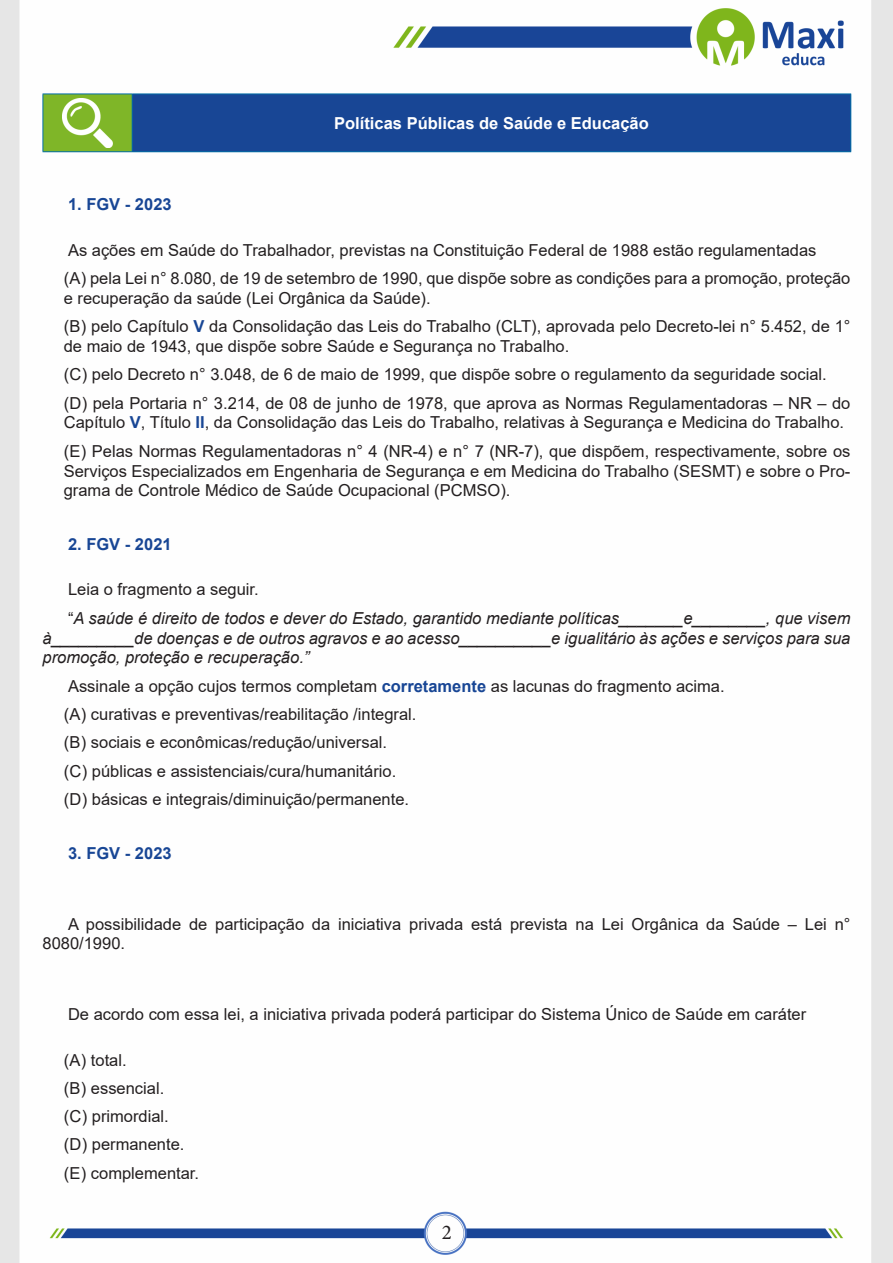
<style>
.page{position:relative;width:893px;height:1263px;background:#fff}
.page>*{position:absolute;margin:0;border:0;box-sizing:border-box;transform-origin:0 0}
.t1{font:21px "Minion Pro";color:#231f20}
.ALTERNATIVAS{font:16.5px/19.8px "Arial";color:#231f20}
.TEXTO_BASE{font:16.5px/19.8px "Arial";color:#231f20}
.TEXTO_BASE-2{font:italic 16.5px/19.8px "Arial";color:#231f20;text-align:justify}
.CENTRALIZAR{font:700 16.5px "Arial";color:#fff}
.TEXTO_BASE-3{font:700 16.5px "Arial";color:#184695}
.s1{font-weight:700;color:#184695}
.s2{font-style:normal}
</style>
<div class="page">
<img style="left:0;top:0;width:893px;height:1263px">
<div style="left:43px;top:94px;width:89px;height:58px;background:#7fb628"></div>
<div style="left:132px;top:94px;width:719px;height:58px;background:#184695"></div>
<hr style="left:43px;top:94px;width:89px;height:1px;background:#036ea6">
<hr style="left:43px;top:94px;width:1px;height:57px;background:#036ea6">
<hr style="left:43px;top:151px;width:89px;height:1px;background:#036ea6">
<hr style="left:132px;top:94px;width:719px;height:1px;background:#036ea6">
<hr style="left:132px;top:94px;width:1px;height:57px;background:#036ea6">
<hr style="left:850px;top:94px;width:1px;height:57px;background:#036ea6">
<hr style="left:132px;top:151px;width:719px;height:1px;background:#036ea6">
<img style="left:62px;top:98px;width:51px;height:49px">
<p class="CENTRALIZAR" style="left:334px;top:111px;width:316px">Políticas Públicas de Saúde e Educação</p>
<p class="TEXTO_BASE-3" style="left:68px;top:193px;width:105px">1. FGV - 2023</p>
<p class="TEXTO_BASE" style="left:68px;top:240px;width:750px">As ações em Saúde do Trabalhador, previstas na Constituição Federal de 1988 estão regulamentadas</p>
<p class="ALTERNATIVAS" style="left:64px;top:268px;width:788px">(A) pela Lei n° 8.080, de 19 de setembro de 1990, que dispõe sobre as condições para a promoção, proteção e recuperação da saúde (Lei Orgânica da Saúde).</p>
<p class="ALTERNATIVAS" style="left:64px;top:316px;width:788px">(B) pelo Capítulo <span class="s1">V</span> da Consolidação das Leis do Trabalho (CLT), aprovada pelo Decreto-lei n° 5.452, de 1° de maio de 1943, que dispõe sobre Saúde e Segurança no Trabalho.</p>
<p class="ALTERNATIVAS" style="left:64px;top:364px;width:764px">(C) pelo Decreto n° 3.048, de 6 de maio de 1999, que dispõe sobre o regulamento da seguridade social.</p>
<p class="ALTERNATIVAS" style="left:64px;top:393px;width:788px">(D) pela Portaria n° 3.214, de 08 de junho de 1978, que aprova as Normas Regulamentadoras – NR – do<br>Capítulo <span class="s1">V</span>, Título <span class="s1">II</span>, da Consolidação das Leis do Trabalho, relativas à Segurança e Medicina do Trabalho.</p>
<p class="ALTERNATIVAS" style="left:64px;top:441px;width:788px;text-align:justify">(E) Pelas Normas Regulamentadoras n° 4 (NR-4) e n° 7 (NR-7), que dispõem, respectivamente, sobre os Serviços Especializados em Engenharia de Segurança e em Medicina do Trabalho (SESMT) e sobre o Pro&shy;grama de Controle Médico de Saúde Ocupacional (PCMSO).</p>
<p class="TEXTO_BASE-3" style="left:68px;top:533px;width:105px">2. FGV - 2021</p>
<p class="TEXTO_BASE" style="left:68px;top:580px;width:192px">Leia o fragmento a seguir.</p>
<p class="TEXTO_BASE-2" style="left:43px;top:608px;width:809px;text-indent:26px"><span class="s2">“</span>A saúde é direito de todos e dever do Estado, garantido mediante políticas_______e________, que visem à_________de doenças e de outros agravos e ao acesso__________e igualitário às ações e serviços para sua promoção, proteção e recuperação.”</p>
<p class="TEXTO_BASE" style="left:68px;top:676px;width:658px">Assinale a opção cujos termos completam <span class="s1">corretamente</span> as lacunas do fragmento acima.</p>
<p class="ALTERNATIVAS" style="left:64px;top:704px;width:354px">(A) curativas e preventivas/reabilitação /integral.</p>
<p class="ALTERNATIVAS" style="left:64px;top:732px;width:325px">(B) sociais e econômicas/redução/universal.</p>
<p class="ALTERNATIVAS" style="left:64px;top:761px;width:334px">(C) públicas e assistenciais/cura/humanitário.</p>
<p class="ALTERNATIVAS" style="left:64px;top:789px;width:347px">(D) básicas e integrais/diminuição/permanente.</p>
<p class="TEXTO_BASE-3" style="left:68px;top:841px;width:105px">3. FGV - 2023</p>
<p class="TEXTO_BASE" style="left:43px;top:914px;width:809px;text-indent:26px">A possibilidade de participação da iniciativa privada está prevista na Lei Orgânica da Saúde – Lei n°<br>8080/1990.</p>
<p class="TEXTO_BASE" style="left:68px;top:1004px;width:740px">De acordo com essa lei, a iniciativa privada poderá participar do Sistema Único de Saúde em caráter</p>
<p class="ALTERNATIVAS" style="left:64px;top:1050px;width:64px">(A) total.</p>
<p class="ALTERNATIVAS" style="left:64px;top:1078px;width:102px">(B) essencial.</p>
<p class="ALTERNATIVAS" style="left:64px;top:1106px;width:107px">(C) primordial.</p>
<p class="ALTERNATIVAS" style="left:64px;top:1134px;width:122px">(D) permanente.</p>
<p class="ALTERNATIVAS" style="left:64px;top:1163px;width:137px">(E) complementar.</p>
<p class="t1" style="left:442px;top:1218px;width:12px">2</p>
</div>
